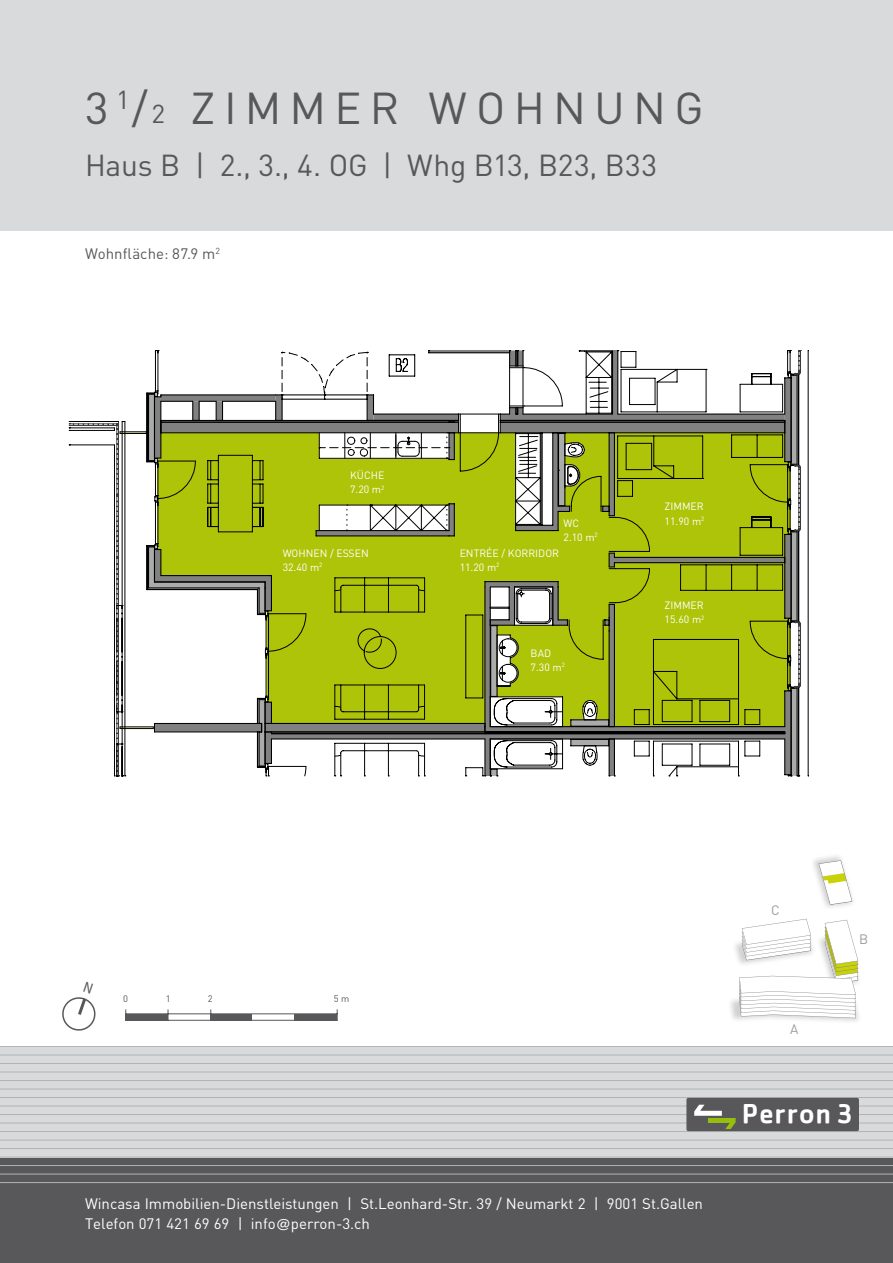
<style>
.page{position:relative;width:893px;height:1263px;background:#fff}
.page>*{position:absolute;margin:0;border:0;box-sizing:border-box;transform-origin:0 0}
.t1{font:44.1px "DIN";letter-spacing:.185em;color:#58585a}
.t2{font:30px "DIN";letter-spacing:.005em;color:#58585a}
.t3{font:500 28.35px "Cachet";letter-spacing:.025em;color:#fff}
.t4{font:15px/19.5px "DIN";color:#fff}
.t5{font:15px "DIN";letter-spacing:.005em;color:#58585a}
.t6{font:13.5px "DIN";color:#9c9d9f}
.t7{font:10.5px/14.2px "DIN";color:#fff}
.t8{font:9.3px "DIN";color:#58585a}
.s1{font-size:25.65px}
.s2{font-family:"Helvetica"}
</style>
<div class="page">
<div style="left:0;top:1157px;width:893px;height:106px;background:#58585a"></div>
<div style="left:0;top:0;width:893px;height:1157px;background:#d9dadb"></div>
<hr style="left:0;top:1046px;width:893px;height:1px;background:#b1b3b4">
<hr style="left:0;top:1054px;width:893px;height:1px;background:#b1b3b4">
<hr style="left:0;top:1063px;width:893px;height:1px;background:#b1b3b4">
<hr style="left:0;top:1071px;width:893px;height:1px;background:#b1b3b4">
<hr style="left:0;top:1080px;width:893px;height:1px;background:#b1b3b4">
<hr style="left:0;top:1089px;width:893px;height:1px;background:#b1b3b4">
<hr style="left:0;top:1097px;width:893px;height:1px;background:#b1b3b4">
<hr style="left:0;top:1106px;width:893px;height:1px;background:#b1b3b4">
<hr style="left:0;top:1114px;width:893px;height:1px;background:#b1b3b4">
<hr style="left:0;top:1123px;width:893px;height:1px;background:#b1b3b4">
<hr style="left:0;top:1131px;width:893px;height:1px;background:#b1b3b4">
<hr style="left:0;top:1140px;width:893px;height:1px;background:#b1b3b4">
<hr style="left:0;top:1148px;width:893px;height:1px;background:#b1b3b4">
<hr style="left:0;top:1157px;width:893px;height:1px;background:#b1b3b4">
<hr style="left:0;top:1165px;width:893px;height:1px;background:#b1b3b4">
<hr style="left:0;top:1174px;width:893px;height:1px;background:#b1b3b4">
<hr style="left:0;top:1182px;width:893px;height:1px;background:#b1b3b4">
<div style="left:0;top:232px;width:893px;height:814px;background:#fff"></div>
<div style="left:686px;top:1098px;width:173px;height:33px;background:#58585a;border-radius:2px"></div>
<svg style="left:694px;top:1105px;width:42px;height:24px"></svg>
<div style="left:211px;top:1014px;width:41px;height:6px;background:#58585a"></div>
<div style="left:126px;top:1014px;width:42px;height:6px;background:#58585a"></div>
<div style="left:294px;top:1014px;width:43px;height:6px;background:#58585a"></div>
<hr style="left:126px;top:1013px;width:212px;height:1px;background:#58585a">
<hr style="left:126px;top:1020px;width:212px;height:1px;background:#58585a">
<svg style="left:739px;top:928px;width:119px;height:90px"></svg>
<img style="left:744px;top:856px;width:115px;height:119px">
<svg style="left:819px;top:860px;width:33px;height:45px"></svg>
<svg style="left:69px;top:350px;width:732px;height:427px"></svg>
<svg style="left:62px;top:997px;width:34px;height:34px"></svg>
<h1 class="t1" style="left:85px;top:80px;width:581px">3<sup>1</sup>/<span class="s1">2</span> Zi mmer wohn ung</h1>
<h2 class="t2" style="left:85px;top:146px;width:574px">Haus B | 2., 3., 4. OG | Whg B13, B23, B33</h2>
<p class="t5" style="left:85px;top:244px;width:136px">Wohnfläche: 87.9 m<sup>2</sup></p>
<p class="t7" style="left:350px;top:468px;width:36px">KÜCHE<br>7.20 m<sup>2</sup></p>
<p class="t7" style="left:563px;top:516px;width:36px">WC<br>2.10 m<sup>2</sup></p>
<p class="t7" style="left:283px;top:545px;width:88px">WOHNEN / ESSEN<br>32.40 m<sup>2</sup></p>
<p class="t7" style="left:460px;top:545px;width:101px">ENTRÉE / KORRIDOR<br>11.20 m<sup>2</sup></p>
<p class="t7" style="left:531px;top:645px;width:36px">BAD<br>7.30 m<sup>2</sup></p>
<p class="t7" style="left:665px;top:499px;width:41px">ZIMMER<br>11.90 m<sup>2</sup></p>
<p class="t7" style="left:665px;top:598px;width:41px">ZIMMER<br>15.60 m<sup>2</sup></p>
<p class="t8" style="left:123px;top:993px;width:6px">0</p>
<p class="t8" style="left:166px;top:993px;width:6px">1</p>
<p class="t8" style="left:208px;top:993px;width:6px">2</p>
<p class="t8" style="left:334px;top:993px;width:17px">5 m</p>
<p class="t4" style="left:85px;top:1194px;width:619px">Wincasa Immobilien-Dienstleistungen | St.Leonhard-Str. 39 / Neumarkt 2 | 9001 St.Gallen<br>Telefon 071 421 69 69 | info<span class="s2">@</span>perron-3.ch</p>
<p class="t6" style="left:771px;top:902px;width:10px">C</p>
<p class="t6" style="left:859px;top:931px;width:11px">B</p>
<p class="t6" style="left:790px;top:1020px;width:10px">A</p>
<h3 class="t3" style="left:742px;top:1096px;width:113px">Perron 3</h3>
</div>
